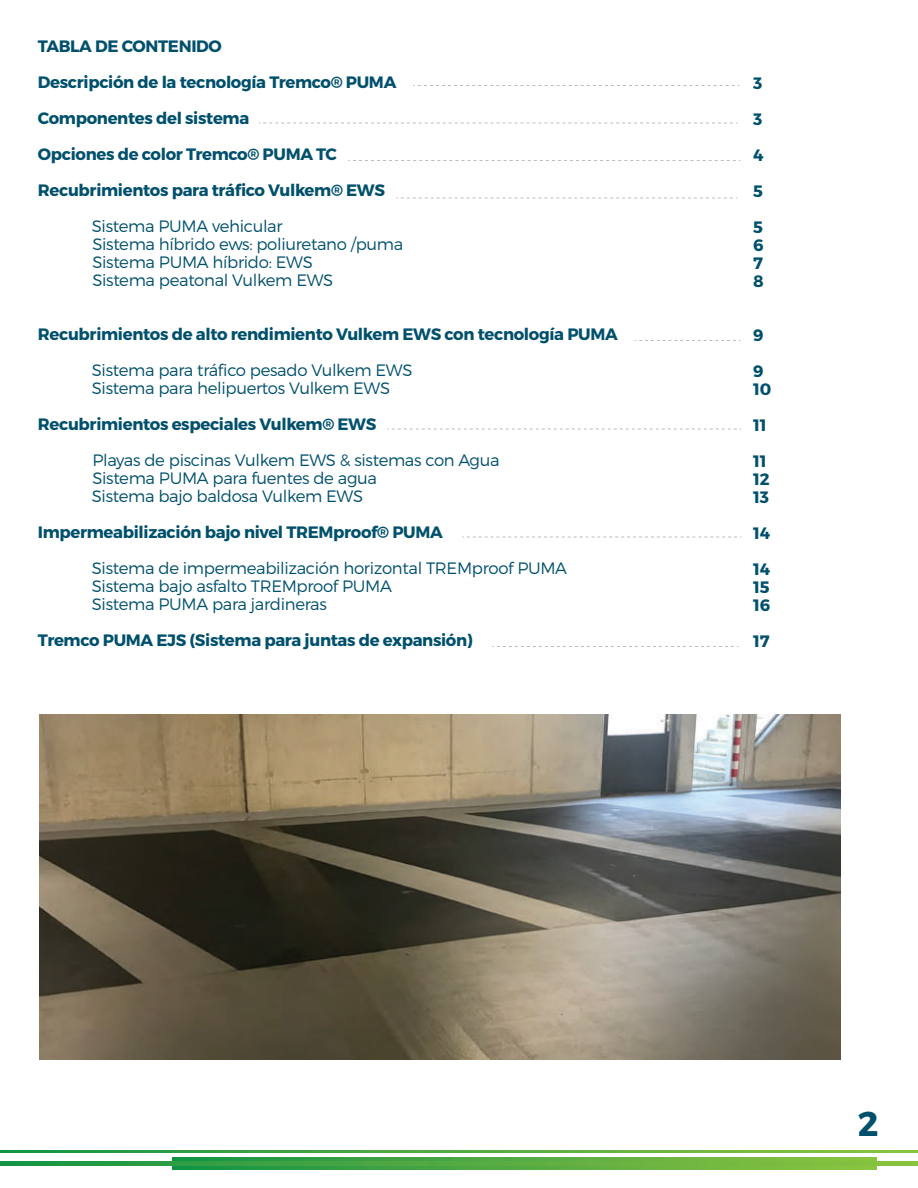
<style>
.page{position:relative;width:918px;height:1188px;background:#fff}
.page>*{position:absolute;margin:0;border:0;box-sizing:border-box;transform-origin:0 0}
.t1{font:700 34.5px "Montserrat";color:#00506c}
.t2{font:300 16.5px/18px "Montserrat";letter-spacing:-.02em;color:#00506c}
.t3{font:700 16.5px/36px "Montserrat";letter-spacing:-.02em;color:#00506c}
</style>
<div class="page">
<svg style="left:173px;top:1158px;width:703px;height:12px;background:#53ab42"></svg>
<svg style="left:0;top:1162px;width:918px;height:4px;background:#52ab42"></svg>
<svg style="left:0;top:1150px;width:918px;height:3px;background:#52ab42"></svg>
<img style="left:39px;top:714px;width:801px;height:346px">
<svg style="left:413px;top:85px;width:326px;height:1px"></svg>
<svg style="left:259px;top:123px;width:478px;height:1px"></svg>
<svg style="left:348px;top:160px;width:392px;height:1px"></svg>
<svg style="left:396px;top:198px;width:341px;height:1px"></svg>
<svg style="left:635px;top:340px;width:105px;height:1px"></svg>
<svg style="left:387px;top:429px;width:354px;height:1px"></svg>
<svg style="left:462px;top:537px;width:280px;height:1px"></svg>
<svg style="left:492px;top:646px;width:247px;height:1px"></svg>
<p class="t3" style="left:38px;top:28px;width:360px">TABLA DE CONTENIDO<br>Descripción de la tecnología Tremco® PUMA<br>Componentes del sistema<br>Opciones de color Tremco® PUMA TC<br>Recubrimientos para tráfico Vulkem® EWS</p>
<p class="t2" style="left:92px;top:217px;width:313px">Sistema PUMA vehicular<br>Sistema híbrido ews: poliuretano /puma<br>Sistema PUMA híbrido: EWS<br>Sistema peatonal Vulkem EWS</p>
<p class="t3" style="left:38px;top:316px;width:581px">Recubrimientos de alto rendimiento Vulkem EWS con tecnología PUMA</p>
<p class="t2" style="left:92px;top:361px;width:322px">Sistema para tráfico pesado Vulkem EWS<br>Sistema para helipuertos Vulkem EWS</p>
<p class="t3" style="left:38px;top:406px;width:340px">Recubrimientos especiales Vulkem® EWS</p>
<p class="t2" style="left:92px;top:451px;width:409px">Playas de piscinas Vulkem EWS &amp; sistemas con Agua<br>Sistema PUMA para fuentes de agua<br>Sistema bajo baldosa Vulkem EWS</p>
<p class="t3" style="left:38px;top:514px;width:406px">Impermeabilización bajo nivel TREMproof® PUMA</p>
<p class="t2" style="left:92px;top:559px;width:477px">Sistema de impermeabilización horizontal TREMproof PUMA<br>Sistema bajo asfalto TREMproof PUMA<br>Sistema PUMA para jardineras</p>
<p class="t3" style="left:38px;top:622px;width:436px">Tremco PUMA EJS (Sistema para juntas de expansión)</p>
<p class="t3" style="left:753px;top:65px;width:12px;text-align:justify">3<br>3<br>4<br>5<br>5</p>
<p class="t3" style="left:753px;top:236px;width:12px;line-height:18px;text-align:justify">6<br>7<br>8</p>
<p class="t3" style="left:753px;top:317px;width:12px">9<br>9</p>
<p class="t3" style="left:753px;top:371px;width:20px">10<br>11<br>11</p>
<p class="t3" style="left:753px;top:470px;width:18px;line-height:18px">12<br>13</p>
<p class="t3" style="left:753px;top:515px;width:18px">14<br>14</p>
<p class="t3" style="left:753px;top:578px;width:18px;line-height:18px">15<br>16</p>
<p class="t3" style="left:753px;top:623px;width:18px">17</p>
<h1 class="t1" style="left:858px;top:1102px;width:22px">2</h1>
</div>
